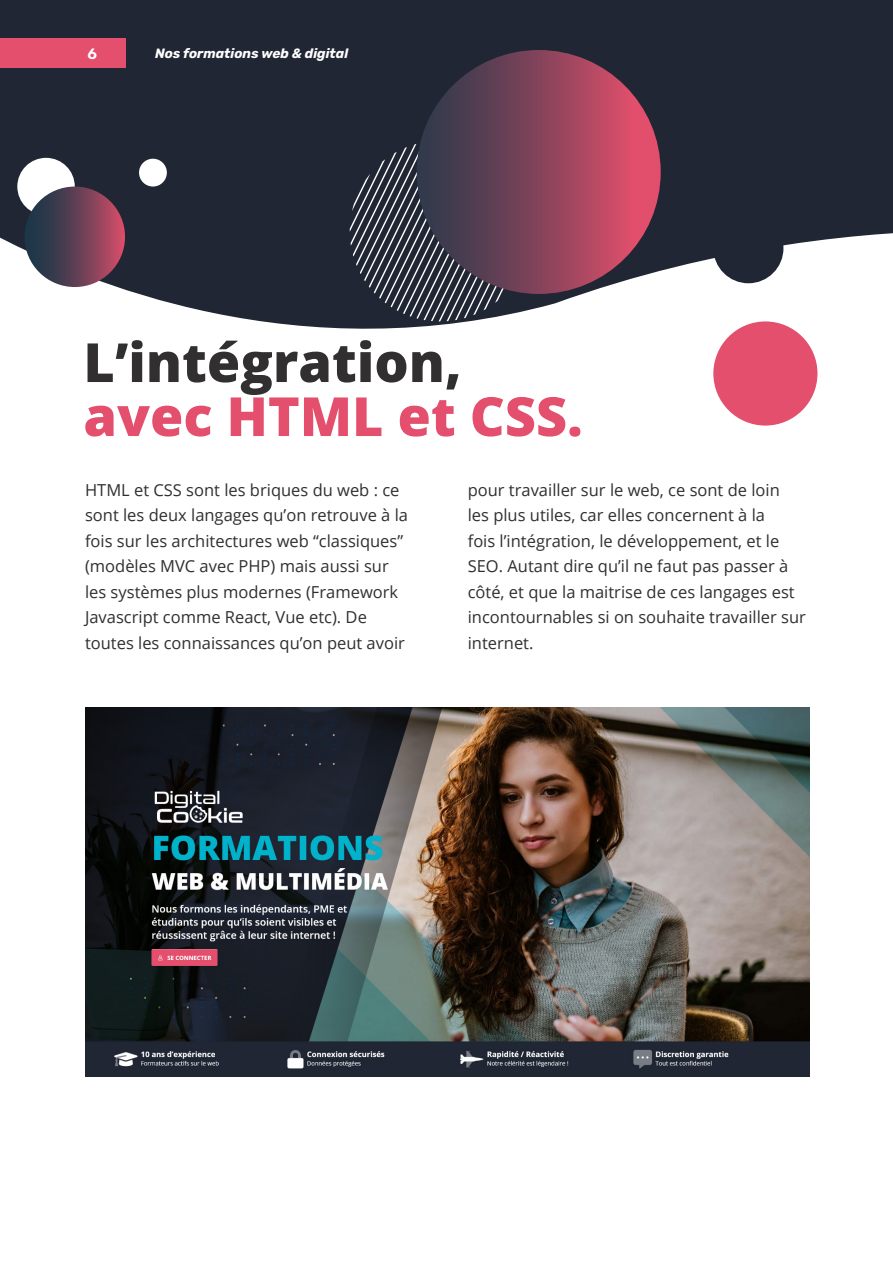
<style>
.page{position:relative;width:893px;height:1263px;background:#fff}
.page>*{position:absolute;margin:0;border:0;box-sizing:border-box;transform-origin:0 0}
.Sub_Headline{font:800 54px "Open Sans";color:#312f30}
.Sub_Headline-2{font:800 54px "Open Sans";color:#e34f6c}
.Body_Text{font:16.5px/25.5px "Open Sans";color:#312f30}
.t1{font:600 15px "Rubik";color:#fff}
.t2{font:italic 700 13.5px "Rubik";color:#fffeff}
</style>
<div class="page">
<svg style="left:0;top:0;width:893px;height:373px;fill:#202633"></svg>
<div style="left:713px;top:213px;width:70px;height:70px;background:#202633;border-radius:50%"></div>
<div style="left:17px;top:158px;width:58px;height:57px;background:#fff;border-radius:50%"></div>
<svg style="left:350px;top:141px;width:180px;height:180px"></svg>
<div style="left:417px;top:50px;width:244px;height:244px;background:linear-gradient(to right,#25384a,#ea506d);border-radius:122px"></div>
<div style="left:713px;top:321px;width:104px;height:105px;background:#e34f6c;border-radius:50%"></div>
<div style="left:139px;top:159px;width:28px;height:28px;background:#fff;border-radius:50%"></div>
<svg style="left:25px;top:187px;width:100px;height:100px"></svg>
<img style="left:85px;top:707px;width:725px;height:369px">
<div style="left:0;top:38px;width:125px;height:30px;background:#e34f6c"></div>
<p class="t1" style="left:87px;top:45px;width:11px">6</p>
<p class="t2" style="left:155px;top:45px;width:195px">Nos formations web &amp; digital</p>
<p class="Sub_Headline" style="left:83px;top:321px;width:380px">L’intégration,</p>
<p class="Sub_Headline-2" style="left:83px;top:375px;width:501px">avec HTML et CSS.</p>
<p class="Body_Text" style="left:85px;top:476px;width:324px">HTML et CSS sont les briques du web : ce sont les deux langages qu’on retrouve à la fois sur les architectures web “classiques” (modèles MVC avec PHP) mais aussi sur les systèmes plus modernes (Framework Javascript comme React, Vue etc). De toutes les connaissances qu’on peut avoir</p>
<p class="Body_Text" style="left:468px;top:476px;width:340px">pour travailler sur le web, ce sont de loin<br>les plus utiles, car elles concernent à la<br>fois l’intégration, le développement, et le SEO. Autant dire qu’il ne faut pas passer à côté, et que la maitrise de ces langages est incontournables si on souhaite travailler sur internet.</p>
</div>
